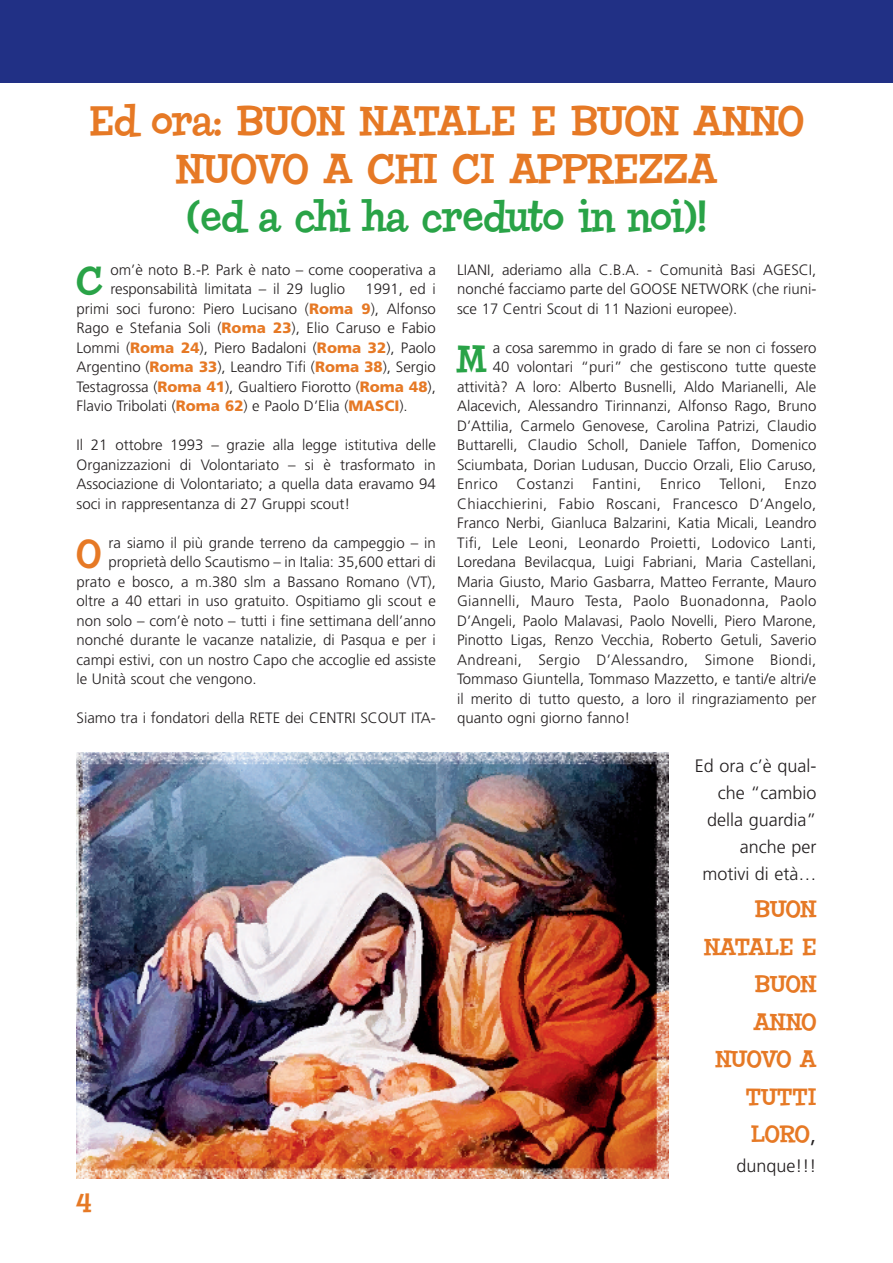
<style>
.page{position:relative;width:893px;height:1263px;background:#fff}
.page>*{position:absolute;margin:0;border:0;box-sizing:border-box;transform-origin:0 0}
.t1{font:42px/48px "Chowderhead";color:#e67925;text-align:center}
.t2{font:42px "Chowderhead";color:#29a347}
.t3{font:39.75px "Chowderhead";color:#29a347}
.t4{font:39.75px "Chowderhead";color:#e67925}
.t5{font:27px "Chowderhead";color:#e67925}
.t6{font:24px/37.5px "Chowderhead";color:#e67925;text-align:right}
.t7{font:300 18px/27px "Frutiger CE";color:#231f20;text-align:right}
.t8{font:300 15px/19.5px "Frutiger CE";color:#231f20;text-align:justify}
.t9{font:300 15px "Frutiger CE";letter-spacing:.02em;color:#231f20}
.s1{font-family:"Frutiger";font-weight:900;color:#e67925}
.s2{font-family:"Frutiger CE";font-weight:300;color:#231f20}
</style>
<div class="page">
<div style="left:0;top:0;width:893px;height:82px;background:#213085"></div>
<img style="left:77px;top:753px;width:591px;height:425px">
<h1 class="t1" style="left:89px;top:96px;width:716px">Ed ora: BUON NATALE E BUON ANNO<br>NUOVO A CHI CI APPREZZA</h1>
<h1 class="t2" style="left:186px;top:191px;width:522px">(ed a chi ha creduto in noi)!</h1>
<h2 class="t3" style="left:77px;top:257px;width:28px">C</h2>
<p class="t8" style="left:110px;top:261px;width:327px">om’è noto B.-P. Park è nato – come cooperativa a responsabilità limitata – il 29 luglio</p>
<p class="t8" style="left:457px;top:261px;width:361px">LIANI, aderiamo alla C.B.A. - Comunità Basi AGESCI, nonché facciamo parte del GOOSE NETWORK (che riuni&shy;sce 17 Centri Scout di 11 Nazioni europee).</p>
<h2 class="t3" style="left:457px;top:335px;width:30px">M</h2>
<p class="t8" style="left:493px;top:339px;width:325px">a cosa saremmo in grado di fare se non ci fossero</p>
<p class="t8" style="left:77px;top:281px;width:361px;text-indent:289px">1991, ed i primi soci furono: Piero Lucisano (<span class="s1">Roma 9</span>), Alfonso Rago e Stefania Soli (<span class="s1">Roma 23</span>), Elio Caruso e Fabio Lommi (<span class="s1">Roma 24</span>), Piero Badaloni (<span class="s1">Roma 32</span>), Paolo Argentino (<span class="s1">Roma 33</span>), Leandro Tifi (<span class="s1">Roma 38</span>), Sergio Testagrossa (<span class="s1">Roma 41</span>), Gualtiero Fiorotto (<span class="s1">Roma 48</span>), Flavio Tribolati (<span class="s1">Roma 62</span>) e Paolo D’Elia (<span class="s1">MASCI</span>).</p>
<p class="t8" style="left:77px;top:437px;width:361px">Il 21 ottobre 1993 – grazie alla legge istitutiva delle Organizzazioni di Volontariato – si è trasformato in Associazione di Volontariato; a quella data eravamo 94 soci in rappresentanza di 27 Gruppi scout!</p>
<h2 class="t4" style="left:77px;top:530px;width:26px">O</h2>
<p class="t8" style="left:109px;top:534px;width:329px">ra siamo il più grande terreno da campeggio – in</p>
<p class="t8" style="left:493px;top:359px;width:325px">40 volontari “puri” che gestiscono tutte queste</p>
<p class="t8" style="left:457px;top:378px;width:361px">attività? A loro: Alberto Busnelli, Aldo Marianelli, Ale</p>
<p class="t8" style="left:457px;top:398px;width:361px">Alacevich, Alessandro Tirinnanzi, Alfonso Rago, Bruno</p>
<p class="t8" style="left:457px;top:417px;width:361px">D’Attilia, Carmelo Genovese, Carolina Patrizi, Claudio</p>
<p class="t8" style="left:457px;top:437px;width:361px">Buttarelli, Claudio Scholl, Daniele Taffon, Domenico</p>
<p class="t8" style="left:457px;top:456px;width:361px">Sciumbata, Dorian Ludusan, Duccio Orzali, Elio Caruso,</p>
<p class="t9" style="left:457px;top:478px;width:361px">Enrico Costanzi Fantini, Enrico Telloni, Enzo</p>
<p class="t9" style="left:457px;top:498px;width:361px">Chiacchierini, Fabio Roscani, Francesco D’Angelo,</p>
<p class="t8" style="left:457px;top:515px;width:361px">Franco Nerbi, Gianluca Balzarini, Katia Micali, Leandro</p>
<p class="t8" style="left:457px;top:534px;width:361px">Tifi, Lele Leoni, Leonardo Proietti, Lodovico Lanti,</p>
<p class="t8" style="left:457px;top:554px;width:361px">Loredana Bevilacqua, Luigi Fabriani, Maria Castellani,</p>
<p class="t8" style="left:457px;top:573px;width:361px">Maria Giusto, Mario Gasbarra, Matteo Ferrante, Mauro</p>
<p class="t9" style="left:457px;top:595px;width:361px">Giannelli, Mauro Testa, Paolo Buonadonna, Paolo</p>
<p class="t8" style="left:457px;top:612px;width:361px">D’Angeli, Paolo Malavasi, Paolo Novelli, Piero Marone,</p>
<p class="t8" style="left:457px;top:632px;width:361px">Pinotto Ligas, Renzo Vecchia, Roberto Getuli, Saverio</p>
<p class="t9" style="left:457px;top:654px;width:361px">Andreani, Sergio D’Alessandro, Simone Biondi,</p>
<p class="t8" style="left:457px;top:671px;width:361px">Tommaso Giuntella, Tommaso Mazzetto, e tanti/e altri/e</p>
<p class="t8" style="left:457px;top:690px;width:361px">il merito di tutto questo, a loro il ringraziamento per</p>
<p class="t8" style="left:457px;top:710px;width:175px">quanto ogni giorno fanno!</p>
<p class="t7" style="left:695px;top:753px;width:123px">Ed ora c’è qual&shy;che “cambio della guardia” anche per motivi di età…</p>
<h3 class="t6" style="left:704px;top:890px;width:114px">BUON<br>NATALE E<br>BUON<br>ANNO<br>NUOVO A<br>TUTTI<br>LORO<span class="s2">,</span></h3>
<p class="t7" style="left:736px;top:1154px;width:82px">dunque!!!</p>
<p class="t8" style="left:109px;top:554px;width:329px">proprietà dello Scautismo – in Italia: 35,600 ettari di</p>
<p class="t8" style="left:77px;top:573px;width:361px">prato e bosco, a m.380 slm a Bassano Romano (VT),</p>
<p class="t8" style="left:77px;top:593px;width:361px">oltre a 40 ettari in uso gratuito. Ospitiamo gli scout e</p>
<p class="t8" style="left:77px;top:612px;width:361px">non solo – com’è noto – tutti i fine settimana dell’anno</p>
<p class="t8" style="left:77px;top:632px;width:361px">nonché durante le vacanze natalizie, di Pasqua e per i</p>
<p class="t8" style="left:77px;top:651px;width:361px">campi estivi, con un nostro Capo che accoglie ed assiste</p>
<p class="t8" style="left:77px;top:671px;width:182px">le Unità scout che vengono.</p>
<p class="t8" style="left:77px;top:710px;width:361px">Siamo tra i fondatori della RETE dei CENTRI SCOUT ITA-</p>
<h3 class="t5" style="left:77px;top:1186px;width:17px">4</h3>
</div>
